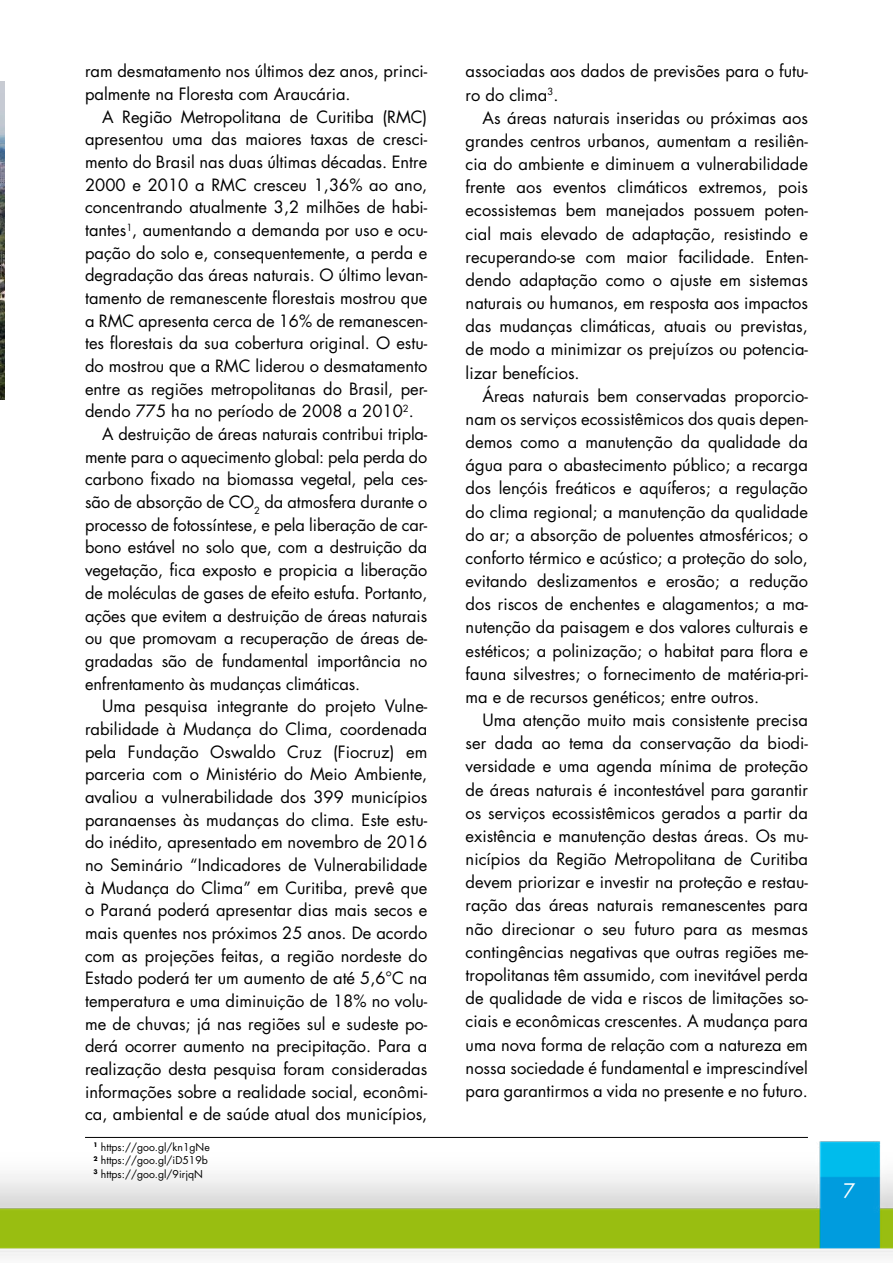
<style>
.page{position:relative;width:893px;height:1263px;background:#fff}
.page>*{position:absolute;margin:0;border:0;box-sizing:border-box;transform-origin:0 0}
.t1{font:19.5px "Futura Std";color:#fff}
.t2{font:16.5px/23.1px "Futura Std";color:#000;text-align:justify}
.t3{font:10.5px/13.5px "Futura Std";color:#000}
</style>
<div class="page">
<img style="left:0;top:1136px;width:893px;height:120px">
<img style="left:0;top:81px;width:4px;height:319px">
<hr style="left:85px;top:1137px;width:723px;height:1px;background:#000">
<p class="t2" style="left:85px;top:60px;width:344px;line-height:22.6px">ram desmatamento nos últimos dez anos, princi&shy;palmente na Floresta com Araucária.</p>
<p class="t2" style="left:102px;top:105px;width:327px">A Região Metropolitana de Curitiba (RMC)</p>
<p class="t2" style="left:85px;top:128px;width:344px">apresentou uma das maiores taxas de cresci-</p>
<p class="t2" style="left:85px;top:151px;width:344px">mento do Brasil nas duas últimas décadas. Entre</p>
<p class="t2" style="left:85px;top:173px;width:344px">2000 e 2010 a RMC cresceu 1,36% ao ano,</p>
<p class="t2" style="left:85px;top:196px;width:344px">concentrando atualmente 3,2 milhões de habi-</p>
<p class="t2" style="left:85px;top:219px;width:344px">tantes<sup>1</sup>, aumentando a demanda por uso e ocu-</p>
<p class="t2" style="left:85px;top:241px;width:344px">pação do solo e, consequentemente, a perda e</p>
<p class="t2" style="left:85px;top:264px;width:344px">degradação das áreas naturais. O último levan-</p>
<p class="t2" style="left:85px;top:287px;width:344px">tamento de remanescente florestais mostrou que</p>
<p class="t2" style="left:85px;top:309px;width:344px">a RMC apresenta cerca de 16% de remanescen-</p>
<p class="t2" style="left:85px;top:332px;width:344px">tes florestais da sua cobertura original. O estu-</p>
<p class="t2" style="left:85px;top:355px;width:344px">do mostrou que a RMC liderou o desmatamento</p>
<p class="t2" style="left:85px;top:377px;width:344px">entre as regiões metropolitanas do Brasil, per-</p>
<p class="t2" style="left:85px;top:400px;width:330px">dendo 775 ha no período de 2008 a 2010<sup>2</sup>.</p>
<p class="t2" style="left:102px;top:423px;width:327px">A destruição de áreas naturais contribui tripla-</p>
<p class="t2" style="left:85px;top:445px;width:344px">mente para o aquecimento global: pela perda do</p>
<p class="t2" style="left:85px;top:468px;width:344px">carbono fixado na biomassa vegetal, pela ces-</p>
<p class="t2" style="left:85px;top:491px;width:344px">são de absorção de CO<sub>2</sub> da atmosfera durante o</p>
<p class="t2" style="left:85px;top:513px;width:344px">processo de fotossíntese, e pela liberação de car-</p>
<p class="t2" style="left:85px;top:536px;width:344px">bono estável no solo que, com a destruição da</p>
<p class="t2" style="left:85px;top:559px;width:344px">vegetação, fica exposto e propicia a liberação</p>
<p class="t2" style="left:85px;top:581px;width:344px">de moléculas de gases de efeito estufa. Portanto,</p>
<p class="t2" style="left:85px;top:604px;width:344px">ações que evitem a destruição de áreas naturais</p>
<p class="t2" style="left:85px;top:627px;width:344px">ou que promovam a recuperação de áreas de-</p>
<p class="t2" style="left:85px;top:649px;width:344px">gradadas são de fundamental importância no</p>
<p class="t2" style="left:85px;top:672px;width:277px">enfrentamento às mudanças climáticas.</p>
<p class="t2" style="left:102px;top:695px;width:327px">Uma pesquisa integrante do projeto Vulne-</p>
<p class="t2" style="left:85px;top:717px;width:344px">rabilidade à Mudança do Clima, coordenada</p>
<p class="t2" style="left:85px;top:740px;width:344px">pela Fundação Oswaldo Cruz (Fiocruz) em</p>
<p class="t2" style="left:85px;top:763px;width:344px">parceria com o Ministério do Meio Ambiente,</p>
<p class="t2" style="left:85px;top:785px;width:344px">avaliou a vulnerabilidade dos 399 municípios</p>
<p class="t2" style="left:85px;top:808px;width:344px">paranaenses às mudanças do clima. Este estu-</p>
<p class="t2" style="left:85px;top:831px;width:344px">do inédito, apresentado em novembro de 2016</p>
<p class="t2" style="left:85px;top:853px;width:344px">no Seminário “Indicadores de Vulnerabilidade</p>
<p class="t2" style="left:85px;top:876px;width:344px">à Mudança do Clima” em Curitiba, prevê que</p>
<p class="t2" style="left:85px;top:899px;width:344px">o Paraná poderá apresentar dias mais secos e</p>
<p class="t2" style="left:85px;top:921px;width:344px">mais quentes nos próximos 25 anos. De acordo</p>
<p class="t2" style="left:85px;top:944px;width:344px">com as projeções feitas, a região nordeste do</p>
<p class="t2" style="left:85px;top:967px;width:344px">Estado poderá ter um aumento de até 5,6°C na</p>
<p class="t2" style="left:85px;top:989px;width:344px">temperatura e uma diminuição de 18% no volu-</p>
<p class="t2" style="left:85px;top:1012px;width:344px">me de chuvas; já nas regiões sul e sudeste po-</p>
<p class="t2" style="left:85px;top:1035px;width:344px">derá ocorrer aumento na precipitação. Para a</p>
<p class="t2" style="left:85px;top:1057px;width:344px">realização desta pesquisa foram consideradas</p>
<p class="t2" style="left:85px;top:1080px;width:344px">informações sobre a realidade social, econômi-</p>
<p class="t2" style="left:85px;top:1103px;width:344px">ca, ambiental e de saúde atual dos municípios,</p>
<p class="t3" style="left:94px;top:1140px;width:118px"><sup>1</sup> https://goo.gl/kn1gNe<br><sup>2</sup> https://goo.gl/iD519b<br><sup>3</sup> https://goo.gl/9irjqN</p>
<p class="t2" style="left:466px;top:60px;width:344px">associadas aos dados de previsões para o futu&shy;ro do clima<sup>3</sup>.</p>
<p class="t2" style="left:466px;top:106px;width:344px;text-indent:17px">As áreas naturais inseridas ou próximas aos grandes centros urbanos, aumentam a resiliên&shy;cia do ambiente e diminuem a vulnerabilidade frente aos eventos climáticos extremos, pois ecossistemas bem manejados possuem poten&shy;cial mais elevado de adaptação, resistindo e recuperando-se com maior facilidade. Enten&shy;dendo adaptação como o ajuste em sistemas naturais ou humanos, em resposta aos impactos das mudanças climáticas, atuais ou previstas, de modo a minimizar os prejuízos ou potencia&shy;lizar benefícios.</p>
<p class="t2" style="left:466px;top:384px;width:344px;text-indent:17px">Áreas naturais bem conservadas proporcio&shy;nam os serviços ecossistêmicos dos quais depen&shy;demos como a manutenção da qualidade da água para o abastecimento público; a recarga dos lençóis freáticos e aquíferos; a regulação do clima regional; a manutenção da qualidade do ar; a absorção de poluentes atmosféricos; o conforto térmico e acústico; a proteção do solo, evitando deslizamentos e erosão; a redução dos riscos de enchentes e alagamentos; a ma&shy;nutenção da paisagem e dos valores culturais e estéticos; a polinização; o habitat para flora e fauna silvestres; o fornecimento de matéria-pri&shy;ma e de recursos genéticos; entre outros.</p>
<p class="t2" style="left:466px;top:709px;width:344px;text-indent:17px">Uma atenção muito mais consistente precisa ser dada ao tema da conservação da biodi&shy;versidade e uma agenda mínima de proteção de áreas naturais é incontestável para garantir os serviços ecossistêmicos gerados a partir da existência e manutenção destas áreas. Os mu&shy;nicípios da Região Metropolitana de Curitiba devem priorizar e investir na proteção e restau&shy;ração das áreas naturais remanescentes para não direcionar o seu futuro para as mesmas contingências negativas que outras regiões me&shy;tropolitanas têm assumido, com inevitável perda de qualidade de vida e riscos de limitações so&shy;ciais e econômicas crescentes. A mudança para uma nova forma de relação com a natureza em nossa sociedade é fundamental e imprescindível para garantirmos a vida no presente e no futuro.</p>
<p class="t1" style="left:844px;top:1178px;width:14px">7</p>
</div>
